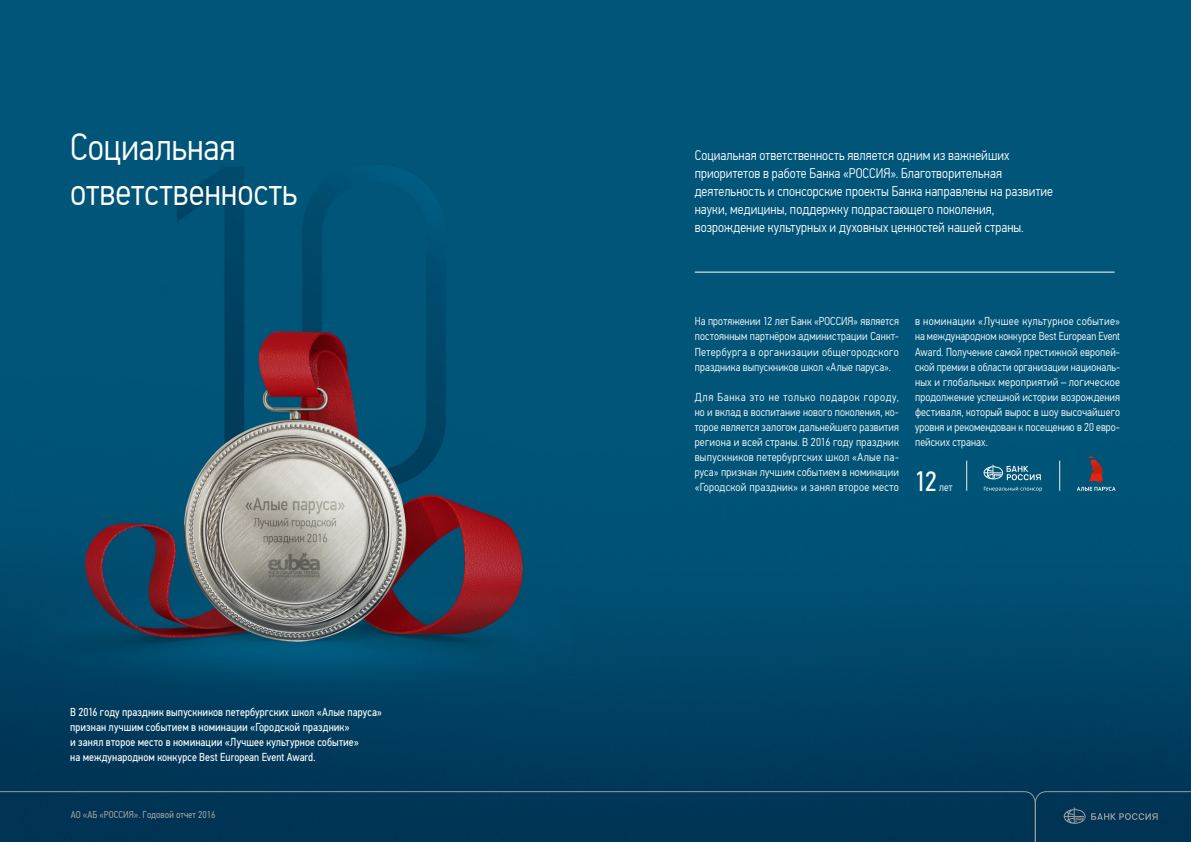
<style>
.page{position:relative;width:1191px;height:842px;background:#fff}
.page>*{position:absolute;margin:0;border:0;box-sizing:border-box;transform-origin:0 0}
.Заголовок_38{font:300 38px/45px "PF Din Text Cond Pro";color:#fff}
.Набор_11_5pt_белый{font:28px "PF Din Text Cond Pro";color:#fff}
._14_белый_линия{font:300 14px/18px "PF Din Text Cond Pro";letter-spacing:.005em;color:#fff}
.Набор_11_5pt_белый-2{font:300 11.5px/15px "PF Din Text Cond Pro";letter-spacing:.01em;color:#fff;text-align:justify}
.Набор_11_5_белый_впр{font:11.5px/15px "PF Din Text Cond Pro";letter-spacing:.005em;color:#fff}
.Набор_11_5pt_белый-3{font:300 11px "PF Din Text Cond Pro";color:#fff}
.t1{font:10px "PF Din Text Cond Pro";color:#9d9d9c}
</style>
<div class="page">
<img style="left:0;top:0;width:1191px;height:791px">
<svg style="left:1035px;top:791px;width:156px;height:51px;background:#0a3a59"></svg>
<div style="left:0;top:791px;width:1035px;height:51px;background:#003555"></div>
<hr style="left:694px;top:272px;width:420px;height:1px;background:#fff">
<svg style="left:1076px;top:456px;width:39px;height:35px"></svg>
<svg style="left:983px;top:487px;width:59px;height:4px"></svg>
<svg style="left:983px;top:464px;width:57px;height:16px"></svg>
<hr style="left:1059px;top:461px;width:1px;height:30px;background:#f0f0f0">
<hr style="left:966px;top:461px;width:1px;height:30px;background:#f0f0f0">
<p class="Заголовок_38" style="left:70px;top:125px;width:229px">Социальная ответственность</p>
<p class="Набор_11_5_белый_впр" style="left:70px;top:705px;width:313px">В 2016 году праздник выпускников петербургских школ «Алые паруса» признан лучшим событием в номинации «Городской праздник»<br>и занял второе место в номинации «Лучшее культурное событие»<br>на международном конкурсе Best European Event Award.</p>
<p class="t1" style="left:71px;top:808px;width:146px">АО «АБ «РОССИЯ». Годовой отчет 2016</p>
<p class="_14_белый_линия" style="left:694px;top:146px;width:360px">Социальная ответственность является одним из важнейших приоритетов в работе Банка «РОССИЯ». Благотворительная деятельность и спонсорские проекты Банка направлены на развитие науки, медицины, поддержку подрастающего поколения, возрождение культурных и духовных ценностей нашей страны.</p>
<p class="Набор_11_5pt_белый-2" style="left:694px;top:314px;width:206px">На протяжении 12 лет Банк «РОССИЯ» является постоянным партнёром администрации Санкт-Петербурга в организации общегородского праздника выпускников школ «Алые паруса».</p>
<p class="Набор_11_5pt_белый-2" style="left:694px;top:389px;width:206px">Для Банка это не только подарок городу, но и вклад в воспитание нового поколения, ко&shy;торое является залогом дальнейшего развития региона и всей страны. В 2016 году праздник выпускников петербургских школ «Алые па&shy;руса» признан лучшим событием в номинации «Городской праздник» и занял второе место</p>
<p class="Набор_11_5pt_белый-2" style="left:915px;top:314px;width:206px">в номинации «Лучшее культурное событие» на международном конкурсе Best European Event Award. Получение самой престижной европей&shy;ской премии в области организации националь&shy;ных и глобальных мероприятий – логическое продолжение успешной истории возрождения фестиваля, который вырос в шоу высочайшего уровня и рекомендован к посещению в 20 евро&shy;пейских странах.</p>
<p class="Набор_11_5pt_белый" style="left:914px;top:464px;width:24px">12</p>
<p class="Набор_11_5pt_белый-3" style="left:939px;top:481px;width:15px">лет</p>
</div>
